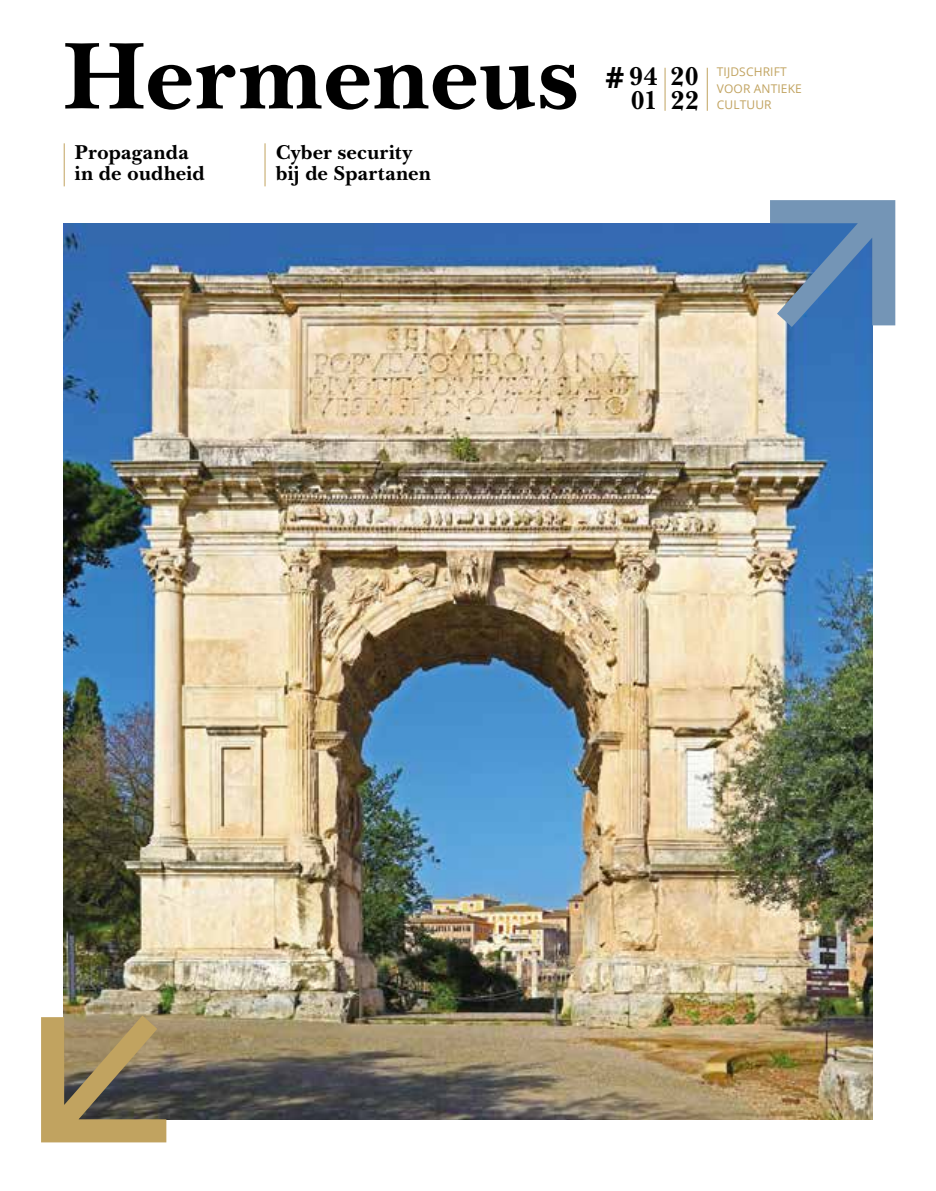
<style>
.page{position:relative;width:936px;height:1191px;background:#fff}
.page>*{position:absolute;margin:0;border:0;box-sizing:border-box;transform-origin:0 0}
.t1{font:700 98.85px "New Baskerville";letter-spacing:.01em;color:#000}
.t2{font:700 26.85px/24px "New Baskerville";letter-spacing:.02em;color:#000;text-align:right}
.t3{font:700 21px/21px "New Baskerville";letter-spacing:.015em;color:#000}
.t4{font:12px/16.5px "Open Sans";letter-spacing:.01em;color:#c1a360}
.s1{font-family:"Open Sans";font-size:29.1px}
</style>
<div class="page">
<img style="left:64px;top:223px;width:808px;height:896px">
<hr style="left:664px;top:68px;width:1px;height:43px;background:#c1a360">
<hr style="left:706px;top:68px;width:1px;height:43px;background:#c1a360">
<svg style="left:770px;top:200px;width:125px;height:127px;background:#5d85b1"></svg>
<svg style="left:41px;top:1015px;width:125px;height:127px;background:#9b875c"></svg>
<hr style="left:264px;top:143px;width:1px;height:43px;background:#c1a360">
<hr style="left:64px;top:143px;width:1px;height:43px;background:#c1a360">
<h1 class="t1" style="left:64px;top:19px;width:515px">Hermeneus</h1>
<p class="t3" style="left:75px;top:141px;width:131px">Propaganda in de oudheid</p>
<p class="t3" style="left:276px;top:141px;width:156px">Cyber security bij de Spartanen</p>
<p class="t2" style="left:605px;top:65px;width:54px"><span class="s1">#</span>94<br>01</p>
<p class="t2" style="left:670px;top:65px;width:30px;text-align:left">20<br>22</p>
<p class="t4" style="left:716px;top:63px;width:87px">TIJDSCHRIFT<br>VOOR ANTIEKE<br>CULTUUR</p>
</div>
